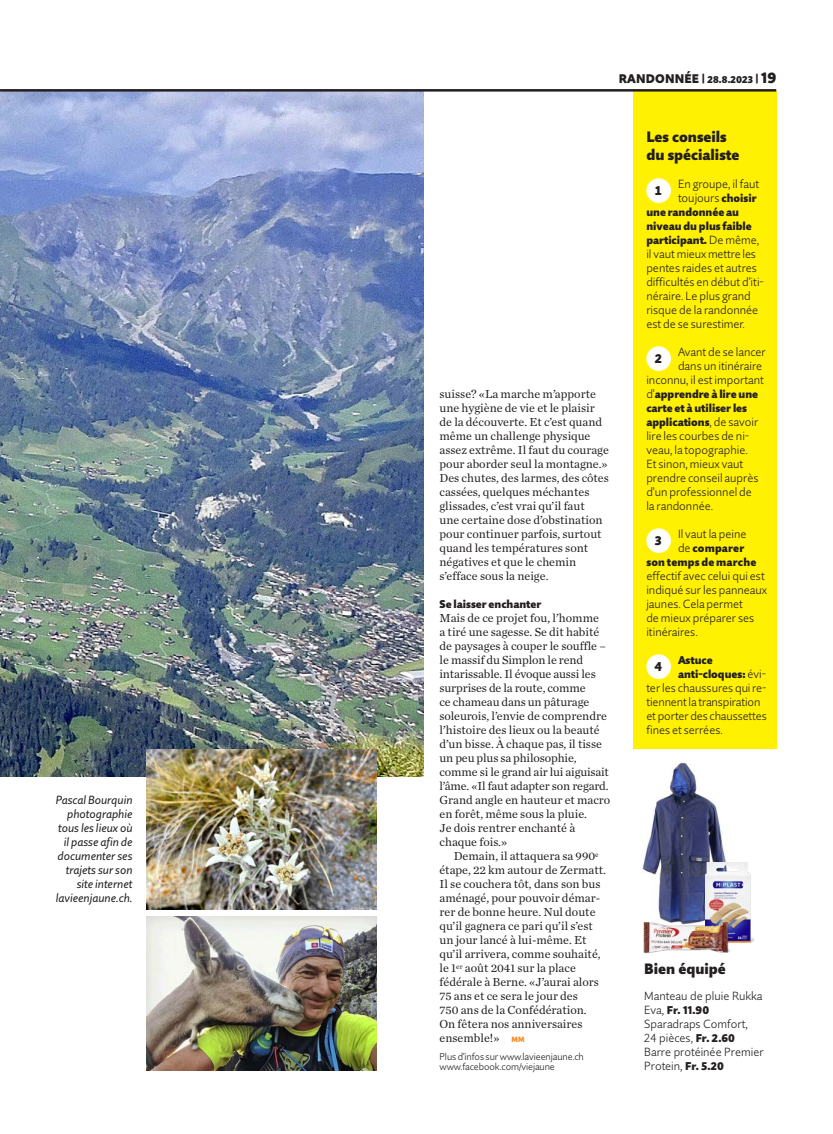
<style>
.page{position:relative;width:833px;height:1134px;background:#fff}
.page>*{position:absolute;margin:0;border:0;box-sizing:border-box;transform-origin:0 0}
._164_TI_12_QS_x04{font:900 15px/17.5px "Quire Sans Pro";color:#231f20}
._363_Kreisziffer_10{font:900 12.75px "Quire Sans Pro";color:#231f20}
._301_Rubrik_QS_x01{font:900 12.5px "Quire Sans Pro";letter-spacing:.015em;color:#231f20}
._212_LT_stumpf_CT_x0{font:12.25px/14px "Chronicle Text G1";color:#231f20}
._211_LT_Einzug_CT_x0{font:12.25px/14px "Chronicle Text G1";color:#231f20}
._252_LT_stumpf_QS_x0{font:300 11.75px/14px "Quire Sans Pro";color:#231f20}
._310_Legende_QS_x11{font:italic 11.75px/14px "Quire Sans Pro";color:#231f20;text-align:right}
._164_TI_12_QS_x04-2{font:300 11.75px/14px "Quire Sans Pro";color:#231f20}
._252_LT_stumpf_QS_x0-2{font:900 11.25px/14px "Quire Sans Pro";color:#231f20}
._250_ZT_QS_x09{font:900 11.25px "Quire Sans Pro";color:#231f20}
._164_TI_12_QS_x04-3{font:900 11.25px "Quire Sans Pro";color:#231f20}
._300_Rubrik_Ausgabe{font:900 10px "Quire Sans Pro";color:#231f20}
._330_Fussnote_QS_x13{font:300 9.75px/10px "Quire Sans Pro";letter-spacing:-.01em;color:#231f20}
.s1{font-size:10.75px}
.s2{font-size:15px}
.s3{font-size:11.75px}
.s4{font-family:"Quire Sans Pro";font-weight:900;font-size:7.5px;color:#f6891f}
.s5{font-weight:900;font-size:11.25px}
.s6{font-weight:300;font-size:11.75px}
</style>
<div class="page">
<img style="left:642px;top:762px;width:106px;height:160px">
<img style="left:0;top:92px;width:423px;height:684px">
<img style="left:147px;top:916px;width:229px;height:154px">
<img style="left:147px;top:749px;width:229px;height:160px">
<div style="left:633px;top:91px;width:143px;height:657px;background:#fff101"></div>
<img style="left:706px;top:863px;width:49px;height:80px">
<img style="left:643px;top:922px;width:88px;height:32px">
<div style="left:646px;top:178px;width:25px;height:25px;background:#fff;border-radius:50%"></div>
<div style="left:646px;top:346px;width:25px;height:25px;background:#fff;border-radius:50%"></div>
<div style="left:646px;top:528px;width:25px;height:25px;background:#fff;border-radius:50%"></div>
<div style="left:646px;top:654px;width:25px;height:25px;background:#fff;border-radius:50%"></div>
<hr style="left:0;top:89px;width:776px;height:3px;background:#231f20">
<p class="_310_Legende_QS_x11" style="left:56px;top:793px;width:78px">Pascal Bourquin photographie tous les lieux où il passe afin de documenter ses trajets sur son site internet lavieenjaune.ch.</p>
<p class="_301_Rubrik_QS_x01" style="left:619px;top:71px;width:82px">RANDONNÉE</p>
<p class="_300_Rubrik_Ausgabe" style="left:702px;top:73px;width:76px"><span class="s1">|</span> 28.8.2023 <span class="s1">|</span> <span class="s2">19</span></p>
<p class="_212_LT_stumpf_CT_x0" style="left:439px;top:386px;width:171px">suisse? «La marche m’apporte une hygiène de vie et le plaisir de la découverte. Et c’est quand même un challenge physique assez extrême. Il faut du courage pour aborder seul la montagne.»<br>Des chutes, des larmes, des côtes cassées, quelques méchantes glissades, c’est vrai qu’il faut<br>une certaine dose d’obstination pour continuer parfois, surtout quand les températures sont négatives et que le chemin s’efface sous la neige.</p>
<p class="_250_ZT_QS_x09" style="left:439px;top:597px;width:103px">Se laisser enchanter</p>
<p class="_212_LT_stumpf_CT_x0" style="left:439px;top:610px;width:172px">Mais de ce projet fou, l’homme<br>a tiré une sagesse. Se dit habité de paysages à couper le souffle – le massif du Simplon le rend intarissable. Il évoque aussi les surprises de la route, comme<br>ce chameau dans un pâturage soleurois, l’envie de comprendre l’histoire des lieux ou la beauté d’un bisse. À chaque pas, il tisse un peu plus sa philosophie, comme si le grand air lui aiguisait l’âme. «Il faut adapter son regard.<br>Grand angle en hauteur et macro en forêt, même sous la pluie.<br>Je dois rentrer enchanté à chaque fois.»</p>
<p class="_211_LT_Einzug_CT_x0" style="left:439px;top:848px;width:168px;text-indent:14px">Demain, il attaquera sa <span class="s3">990</span><sup>e </sup>étape, <span class="s3">22</span> km autour de Zermatt.<br>Il se couchera tôt, dans son bus aménagé, pour pouvoir démar&shy;rer de bonne heure. Nul doute qu’il gagnera ce pari qu’il s’est un jour lancé à lui-même. Et qu’il arrivera, comme souhaité, le 1<sup>er</sup> août <span class="s3">2041</span> sur la place fédérale à Berne. «J’aurai alors<br><span class="s3">75</span> ans et ce sera le jour des<br><span class="s3">750</span> ans de la Confédération.<br>On fêtera nos anniversaires ensemble!» <span class="s4">MM</span></p>
<p class="_330_Fussnote_QS_x13" style="left:439px;top:1051px;width:146px">Plus d’infos sur www.lavieenjaune.ch www.facebook.com/viejaune</p>
<p class="_164_TI_12_QS_x04" style="left:646px;top:128px;width:94px">Les conseils du spécialiste</p>
<p class="_363_Kreisziffer_10" style="left:654px;top:182px;width:9px">1</p>
<p class="_252_LT_stumpf_QS_x0" style="left:678px;top:177px;width:83px">En groupe, il faut toujours <span class="s5">choisir</span></p>
<p class="_252_LT_stumpf_QS_x0-2" style="left:646px;top:205px;width:114px">une randonnée au niveau du plus faible participant. <span class="s6">De même,</span></p>
<p class="_252_LT_stumpf_QS_x0" style="left:646px;top:247px;width:119px">il vaut mieux mettre les pentes raides et autres difficultés en début d’iti&shy;néraire. Le plus grand risque de la randonnée est de se surestimer.</p>
<p class="_363_Kreisziffer_10" style="left:654px;top:350px;width:9px">2</p>
<p class="_252_LT_stumpf_QS_x0" style="left:678px;top:345px;width:89px">Avant de se lancer</p>
<p class="_252_LT_stumpf_QS_x0" style="left:678px;top:359px;width:86px">dans un itinéraire</p>
<p class="_252_LT_stumpf_QS_x0" style="left:646px;top:373px;width:119px">inconnu, il est important</p>
<p class="_252_LT_stumpf_QS_x0-2" style="left:646px;top:387px;width:113px"><span class="s6">d’</span>apprendre à lire une carte et à utiliser les applications<span class="s6">, de savoir</span></p>
<p class="_252_LT_stumpf_QS_x0" style="left:646px;top:429px;width:114px">lire les courbes de ni&shy;veau, la topographie.<br>Et sinon, mieux vaut prendre conseil auprès d’un professionnel de la randonnée.</p>
<p class="_363_Kreisziffer_10" style="left:654px;top:532px;width:9px">3</p>
<p class="_252_LT_stumpf_QS_x0" style="left:678px;top:527px;width:70px">Il vaut la peine</p>
<p class="_252_LT_stumpf_QS_x0-2" style="left:646px;top:541px;width:111px;text-indent:32px"><span class="s6">de</span> comparer son temps de marche</p>
<p class="_252_LT_stumpf_QS_x0" style="left:646px;top:569px;width:122px">effectif avec celui qui est indiqué sur les panneaux jaunes. Cela permet<br>de mieux préparer ses itinéraires.</p>
<p class="_363_Kreisziffer_10" style="left:654px;top:658px;width:9px">4</p>
<p class="_252_LT_stumpf_QS_x0-2" style="left:678px;top:653px;width:89px">Astuce anti-cloques: <span class="s6">évi-</span></p>
<p class="_252_LT_stumpf_QS_x0" style="left:646px;top:681px;width:122px">ter les chaussures qui re&shy;tiennent la transpiration et porter des chaussettes fines et serrées.</p>
<p class="_164_TI_12_QS_x04" style="left:644px;top:960px;width:83px">Bien équipé</p>
<p class="_164_TI_12_QS_x04-2" style="left:644px;top:989px;width:120px">Manteau de pluie Rukka</p>
<p class="_164_TI_12_QS_x04-3" style="left:644px;top:1003px;width:66px"><span class="s6">Eva,</span> Fr. 11.90</p>
<p class="_164_TI_12_QS_x04-2" style="left:644px;top:1017px;width:121px">Sparadraps Comfort,<br>24 pièces, <span class="s5">Fr. 2.60<br></span>Barre protéinée Premier<br>Protein, <span class="s5">Fr. 5.20</span></p>
</div>
